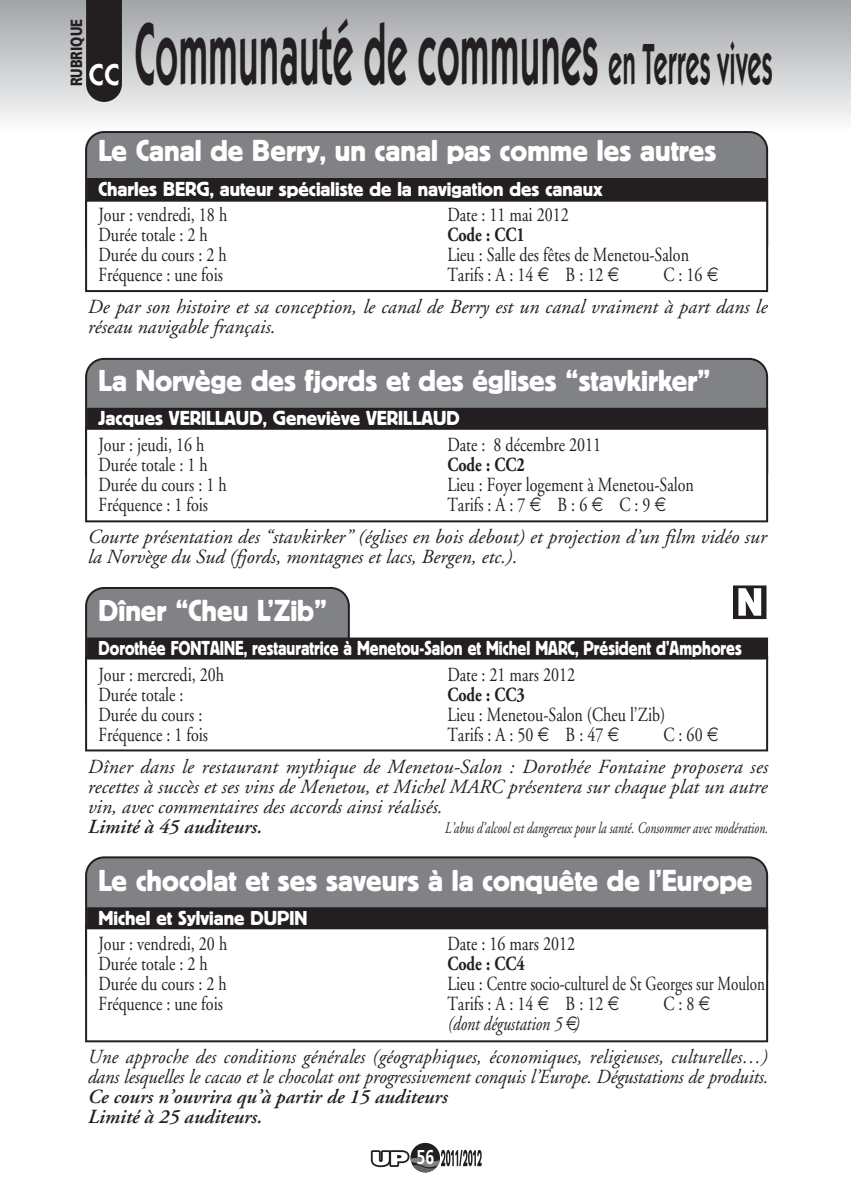
<style>
.page{position:relative;width:851px;height:1191px;background:#fff}
.page>*{position:absolute;margin:0;border:0;box-sizing:border-box;transform-origin:0 0}
.t1{font:600 90px "Kabel Itc T";color:#231f20;scale:.42 1}
.t2{font:600 31px "Kabel Itc T";color:#fff;scale:.9 1}
.t3{font:30px "Block BE";color:#fff}
.t4{font:20px "Adobe Garamond";color:#231f20;scale:.8 1}
.t5{font:italic 20px/20px "Adobe Garamond";color:#231f20}
.t6{font:20px "Block BE";color:#fff}
.t7{font:italic 20px/32px "Adobe Garamond";color:#231f20;scale:.8 1}
.t8{font:italic 20px "Adobe Garamond";color:#231f20;scale:.95 1}
.t9{font:italic 600 20px/20px "Adobe Garamond";color:#231f20}
.t10{font:20px "Block BE";color:#fff;scale:.85 1}
.t11{font:700 20px "Adobe Garamond";color:#231f20;scale:.8 1}
.t12{font:700 20px "Frutiger";color:#fff;scale:.8 1}
.t13{font:900 16.2px "Frutiger";color:#231f20;scale:.8 1}
.t14{font:italic 16px "Adobe Garamond";color:#231f20;scale:.75 1}
.s1{font-size:60px}
</style>
<div class="page">
<div style="left:85px;top:131px;width:683px;height:69px;background:#808285"></div>
<div style="left:85px;top:200px;width:683px;height:92px;border:2px solid #231f20"></div>
<svg style="left:85px;top:358px;width:683px;height:68px;background:#7c7d80"></svg>
<div style="left:85px;top:426px;width:683px;height:96px;border:2px solid #231f20"></div>
<svg style="left:85px;top:587px;width:265px;height:68px;background:#7c7e81"></svg>
<div style="left:85px;top:655px;width:683px;height:96px;border:2px solid #231f20"></div>
<div style="left:85px;top:856px;width:683px;height:69px;background:#808285"></div>
<div style="left:85px;top:925px;width:683px;height:117px;border:2px solid #231f20"></div>
<div style="left:87px;top:178px;width:681px;height:22px;background:#231f20"></div>
<div style="left:87px;top:408px;width:681px;height:22px;background:#231f20"></div>
<div style="left:87px;top:637px;width:681px;height:22px;background:#231f20"></div>
<div style="left:87px;top:907px;width:681px;height:22px;background:#231f20"></div>
<svg style="left:734px;top:587px;width:30px;height:30px"></svg>
<div style="left:732px;top:585px;width:34px;height:34px;border:1px solid #231f20"></div>
<svg style="left:738px;top:588px;width:23px;height:27px"></svg>
<div style="left:0;top:0;width:850px;height:130px;background:linear-gradient(to bottom,#a2a3a7,#f9f9fa)"></div>
<svg style="left:410px;top:1142px;width:30px;height:30px"></svg>
<svg style="left:371px;top:1149px;width:110px;height:23px"></svg>
<div style="left:86px;top:0;width:36px;height:102px;background:#231f20"></div>
<p class="t13" style="left:70px;top:86px;width:86px;rotate:-90deg">RUBRIQUE</p>
<h2 class="t2" style="left:89px;top:57px;width:36px">CC</h2>
<h1 class="t1" style="left:134px;top:0;width:1520px">Communauté de communes <span class="s1">en Terres vives</span></h1>
<h3 class="t3" style="left:98px;top:140px;width:619px">Le Canal de Berry, un canal pas comme les autres</h3>
<p class="t6" style="left:98px;top:181px;width:506px">Charles BERG, auteur spécialiste de la navigation des canaux</p>
<p class="t4" style="left:98px;top:207px;width:162px">Jour : vendredi, 18 h</p>
<p class="t4" style="left:447px;top:207px;width:153px">Date : 11 mai 2012</p>
<p class="t4" style="left:98px;top:227px;width:138px">Durée totale : 2 h</p>
<p class="t11" style="left:447px;top:227px;width:98px">Code : CC1</p>
<p class="t4" style="left:98px;top:247px;width:162px">Durée du cours : 2 h</p>
<p class="t4" style="left:447px;top:247px;width:303px">Lieu : Salle des fêtes de Menetou-Salon</p>
<p class="t4" style="left:98px;top:267px;width:157px">Fréquence : une fois</p>
<p class="t4" style="left:447px;top:267px;width:109px">Tarifs : A : 14</p>
<p class="t4" style="left:565px;top:267px;width:49px">B:12</p>
<p class="t4" style="left:663px;top:267px;width:50px">C:16</p>
<p class="t5" style="left:87px;top:299px;width:681px">De par son histoire et sa conception, le canal de Berry est un canal vraiment à part dans le réseau navigable français.</p>
<h3 class="t3" style="left:98px;top:370px;width:613px">La Norvège des fjords et des églises “stavkirker”</h3>
<p class="t6" style="left:98px;top:411px;width:363px">Jacques VERILLAUD, Geneviève VERILLAUD</p>
<p class="t4" style="left:98px;top:436px;width:134px">Jour : jeudi, 16 h</p>
<p class="t4" style="left:447px;top:436px;width:194px">Date : 8 décembre 2011</p>
<p class="t4" style="left:98px;top:456px;width:138px">Durée totale : 1 h</p>
<p class="t11" style="left:447px;top:456px;width:98px">Code : CC2</p>
<p class="t4" style="left:98px;top:476px;width:162px">Durée du cours : 1 h</p>
<p class="t4" style="left:447px;top:476px;width:310px">Lieu : Foyer logement à Menetou-Salon</p>
<p class="t4" style="left:98px;top:496px;width:138px">Fréquence : 1 fois</p>
<p class="t4" style="left:447px;top:496px;width:99px">Tarifs : A : 7</p>
<p class="t4" style="left:557px;top:496px;width:39px">B:6</p>
<p class="t4" style="left:619px;top:496px;width:40px">C:9</p>
<p class="t5" style="left:87px;top:528px;width:680px">Courte présentation des “stavkirker” (églises en bois debout) et projection d’un film vidéo sur la Norvège du Sud (fjords, montagnes et lacs, Bergen, etc.).</p>
<h3 class="t3" style="left:98px;top:600px;width:230px">Dîner “Cheu L’Zib”</h3>
<p class="t10" style="left:98px;top:641px;width:758px">Dorothée FONTAINE, restauratrice à Menetou-Salon et Michel MARC, Président d’Amphores</p>
<p class="t4" style="left:98px;top:666px;width:158px">Jour : mercredi, 20h</p>
<p class="t4" style="left:447px;top:666px;width:161px">Date : 21 mars 2012</p>
<p class="t4" style="left:98px;top:686px;width:108px">Durée totale :</p>
<p class="t11" style="left:447px;top:686px;width:98px">Code : CC3</p>
<p class="t4" style="left:98px;top:706px;width:131px">Durée du cours :</p>
<p class="t4" style="left:447px;top:706px;width:274px">Lieu : Menetou-Salon (Cheu l’Zib)</p>
<p class="t4" style="left:98px;top:726px;width:138px">Fréquence : 1 fois</p>
<p class="t4" style="left:447px;top:726px;width:109px">Tarifs : A : 50</p>
<p class="t4" style="left:565px;top:726px;width:49px">B:47</p>
<p class="t4" style="left:663px;top:726px;width:50px">C:60</p>
<p class="t5" style="left:87px;top:758px;width:681px;text-align:justify">Dîner dans le restaurant mythique de Menetou-Salon : Dorothée Fontaine proposera ses recettes à succès et ses vins de Menetou, et Michel MARC présentera sur chaque plat un autre vin, avec commentaires des accords ainsi réalisés.</p>
<p class="t9" style="left:87px;top:818px;width:176px">Limité à 45 auditeurs.</p>
<p class="t14" style="left:444px;top:821px;width:432px">L’abus d’alcool est dangereux pour la santé. Consommer avec modération.</p>
<h3 class="t3" style="left:98px;top:869px;width:655px">Le chocolat et ses saveurs à la conquête de l’Europe</h3>
<p class="t6" style="left:98px;top:910px;width:210px">Michel et Sylviane DUPIN</p>
<p class="t4" style="left:98px;top:936px;width:162px">Jour : vendredi, 20 h</p>
<p class="t4" style="left:447px;top:936px;width:161px">Date : 16 mars 2012</p>
<p class="t4" style="left:98px;top:956px;width:138px">Durée totale : 2 h</p>
<p class="t11" style="left:447px;top:956px;width:98px">Code : CC4</p>
<p class="t4" style="left:98px;top:976px;width:162px">Durée du cours : 2 h</p>
<p class="t4" style="left:447px;top:976px;width:398px">Lieu : Centre socio-culturel de St Georges sur Moulon</p>
<p class="t4" style="left:98px;top:996px;width:157px">Fréquence : une fois</p>
<p class="t4" style="left:447px;top:996px;width:109px">Tarifs : A : 14</p>
<p class="t4" style="left:565px;top:996px;width:49px">B:12</p>
<p class="t4" style="left:663px;top:996px;width:40px">C:8</p>
<p class="t7" style="left:87px;top:1010px;width:851px;text-indent:360px">(dont dégustation 5 )<br>Une approche des conditions générales (géographiques, économiques, religieuses, culturelles…)</p>
<p class="t8" style="left:87px;top:1068px;width:717px">dans lesquelles le cacao et le chocolat ont progressivement conquis l’Europe. Dégustations de produits.</p>
<p class="t9" style="left:87px;top:1088px;width:361px">Ce cours n’ouvrira qu’à partir de 15 auditeurs<br>Limité à 25 auditeurs.</p>
<p class="t12" style="left:416px;top:1149px;width:24px">56</p>
</div>
